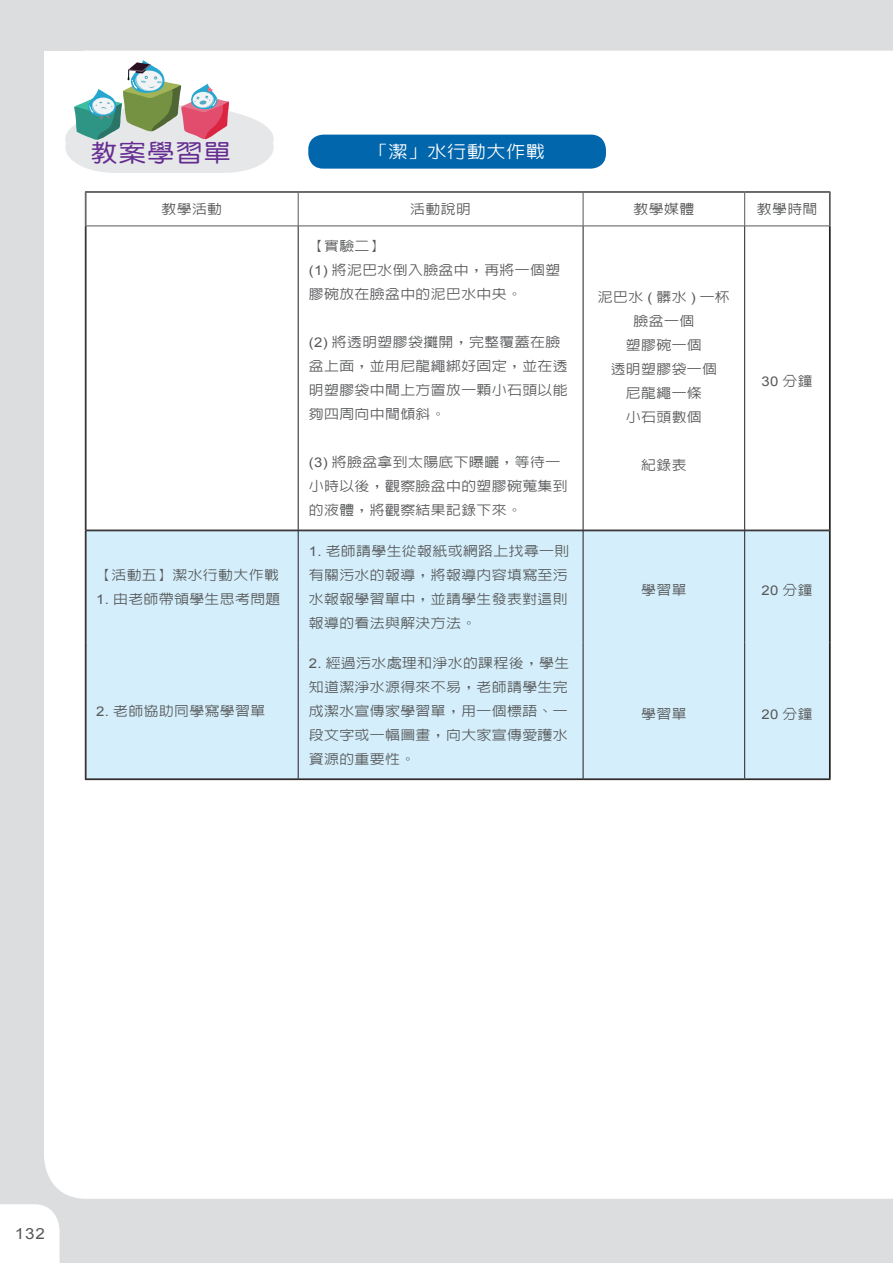
<style>
.page{position:relative;width:893px;height:1263px;background:#dcdddf}
.page>*{position:absolute;margin:0;border:0;box-sizing:border-box;transform-origin:0 0}
.t1{font:24.3px "DF Yuan Md HK BF";letter-spacing:.05em;color:#652d91;scale:1.11 1}
.大表格文w18h20_魔法小叮嚀{font:500 17.25px "Lin Gothic";letter-spacing:.025em;color:#fff;scale:1.11 1}
.t2{font:15.3px "Arial";color:#57585a;scale:1.11 1}
.表格文w14h16{font:500 13.35px/24px "Lin Gothic";letter-spacing:.025em;color:#57585a;scale:1.11 1}
.表格文w14h16-2{font:13.35px "Arial";color:#57585a;scale:1.11 1}
.s1{font-family:"Arial";font-weight:400}
.s2{font-family:"Lin Gothic";font-weight:500}
</style>
<div class="page">
<div style="left:44px;top:51px;width:849px;height:1148px;background:#fff"></div>
<div style="left:44px;top:51px;width:274px;height:186px;background:#fff"></div>
<div style="left:0;top:1204px;width:60px;height:59px;background:#fff"></div>
<svg style="left:65px;top:60px;width:209px;height:113px"></svg>
<div style="left:308px;top:135px;width:298px;height:34px;background:#0166ac;border-radius:15px"></div>
<div style="left:87px;top:531px;width:742px;height:248px;background:#d4effb"></div>
<hr style="left:298px;top:226px;width:1px;height:304px;background:#231f20">
<hr style="left:583px;top:226px;width:1px;height:304px;background:#231f20">
<hr style="left:744px;top:226px;width:1px;height:304px;background:#231f20">
<hr style="left:298px;top:531px;width:1px;height:112px;background:#231f20">
<hr style="left:583px;top:531px;width:1px;height:112px;background:#231f20">
<hr style="left:744px;top:531px;width:1px;height:112px;background:#231f20">
<hr style="left:298px;top:643px;width:1px;height:136px;background:#231f20">
<hr style="left:583px;top:643px;width:1px;height:136px;background:#231f20">
<hr style="left:744px;top:643px;width:1px;height:136px;background:#231f20">
<hr style="left:85px;top:226px;width:1px;height:304px;background:#231f20">
<hr style="left:86px;top:226px;width:1px;height:304px;background:#231f20">
<hr style="left:829px;top:226px;width:1px;height:304px;background:#231f20">
<hr style="left:830px;top:226px;width:1px;height:304px;background:#231f20">
<hr style="left:86px;top:530px;width:212px;height:1px;background:#231f20">
<hr style="left:85px;top:530px;width:1px;height:113px;background:#231f20">
<hr style="left:86px;top:531px;width:1px;height:112px;background:#231f20">
<hr style="left:298px;top:530px;width:285px;height:1px;background:#231f20">
<hr style="left:583px;top:530px;width:162px;height:1px;background:#231f20">
<hr style="left:745px;top:530px;width:85px;height:1px;background:#231f20">
<hr style="left:829px;top:531px;width:1px;height:112px;background:#231f20">
<hr style="left:830px;top:530px;width:1px;height:113px;background:#231f20">
<hr style="left:85px;top:643px;width:1px;height:136px;background:#231f20">
<hr style="left:86px;top:643px;width:1px;height:136px;background:#231f20">
<hr style="left:829px;top:643px;width:1px;height:136px;background:#231f20">
<hr style="left:830px;top:643px;width:1px;height:136px;background:#231f20">
<hr style="left:85px;top:779px;width:213px;height:1px;background:#231f20">
<hr style="left:298px;top:779px;width:285px;height:1px;background:#231f20">
<hr style="left:583px;top:779px;width:162px;height:1px;background:#231f20">
<hr style="left:745px;top:779px;width:85px;height:1px;background:#231f20">
<hr style="left:298px;top:192px;width:1px;height:34px;background:#57585a">
<hr style="left:583px;top:192px;width:1px;height:34px;background:#57585a">
<hr style="left:744px;top:192px;width:1px;height:34px;background:#57585a">
<hr style="left:85px;top:226px;width:213px;height:1px;background:#57585a">
<hr style="left:298px;top:226px;width:285px;height:1px;background:#57585a">
<hr style="left:583px;top:226px;width:162px;height:1px;background:#57585a">
<hr style="left:745px;top:226px;width:85px;height:1px;background:#57585a">
<hr style="left:85px;top:191px;width:213px;height:1px;background:#57585a">
<hr style="left:86px;top:192px;width:212px;height:1px;background:#57585a">
<hr style="left:85px;top:192px;width:1px;height:34px;background:#57585a">
<hr style="left:86px;top:192px;width:1px;height:34px;background:#57585a">
<hr style="left:298px;top:191px;width:285px;height:1px;background:#57585a">
<hr style="left:298px;top:192px;width:285px;height:1px;background:#57585a">
<hr style="left:583px;top:191px;width:162px;height:1px;background:#57585a">
<hr style="left:583px;top:192px;width:162px;height:1px;background:#57585a">
<hr style="left:745px;top:191px;width:85px;height:1px;background:#57585a">
<hr style="left:745px;top:192px;width:85px;height:1px;background:#57585a">
<hr style="left:829px;top:192px;width:1px;height:34px;background:#57585a">
<hr style="left:830px;top:192px;width:1px;height:34px;background:#57585a">
<h1 class="t1" style="left:91px;top:141px;width:128px">教案學習單</h1>
<p class="大表格文w18h20_魔法小叮嚀" style="left:369px;top:143px;width:160px">「潔」水行動大作戰</p>
<p class="表格文w14h16" style="left:162px;top:197px;width:56px">教學活動</p>
<p class="表格文w14h16" style="left:410px;top:197px;width:56px">活動說明</p>
<p class="表格文w14h16" style="left:634px;top:197px;width:56px">教學媒體</p>
<p class="表格文w14h16" style="left:757px;top:197px;width:56px">教學時間</p>
<p class="表格文w14h16" style="left:309px;top:234px;width:70px">【實驗二】</p>
<p class="表格文w14h16" style="left:309px;top:258px;width:228px"><span class="s1">(1)</span> 將泥巴水倒入臉盆中，再將一個塑膠碗放在臉盆中的泥巴水中央。</p>
<p class="表格文w14h16" style="left:309px;top:330px;width:235px"><span class="s1">(2)</span> 將透明塑膠袋攤開，完整覆蓋在臉盆上面，並用尼龍繩綁好固定，並在透明塑膠袋中間上方置放一顆小石頭以能夠四周向中間傾斜。</p>
<p class="表格文w14h16" style="left:309px;top:450px;width:235px"><span class="s1">(3)</span> 將臉盆拿到太陽底下曝曬，等待一小時以後，觀察臉盆中的塑膠碗蒐集到的液體，將觀察結果記錄下來。</p>
<p class="表格文w14h16" style="left:598px;top:285px;width:120px">泥巴水 <span class="s1">(</span> 髒水 <span class="s1">)</span> 一杯</p>
<p class="表格文w14h16" style="left:634px;top:309px;width:56px">臉盆一個</p>
<p class="表格文w14h16" style="left:626px;top:333px;width:70px">塑膠碗一個</p>
<p class="表格文w14h16" style="left:611px;top:357px;width:97px">透明塑膠袋一個</p>
<p class="表格文w14h16" style="left:626px;top:381px;width:70px">尼龍繩一條</p>
<p class="表格文w14h16" style="left:626px;top:405px;width:70px">小石頭數個</p>
<p class="表格文w14h16" style="left:641px;top:453px;width:42px">紀錄表</p>
<p class="表格文w14h16-2" style="left:762px;top:373px;width:48px">30 <span class="s2">分鐘</span></p>
<p class="表格文w14h16" style="left:96px;top:562px;width:166px">【活動五】潔水行動大作戰</p>
<p class="表格文w14h16" style="left:96px;top:586px;width:168px"><span class="s1">1.</span> 由老師帶領學生思考問題</p>
<p class="表格文w14h16" style="left:96px;top:699px;width:154px"><span class="s1">2.</span> 老師協助同學寫學習單</p>
<p class="表格文w14h16" style="left:309px;top:538px;width:236px"><span class="s1">1.</span> 老師請學生從報紙或網路上找尋一則有關污水的報導，將報導內容填寫至污水報報學習單中，並請學生發表對這則報導的看法與解決方法。</p>
<p class="表格文w14h16" style="left:309px;top:651px;width:236px"><span class="s1">2.</span> 經過污水處理和淨水的課程後，學生知道潔淨水源得來不易，老師請學生完成潔水宣傳家學習單，用一個標語、一段文字或一幅圖畫，向大家宣傳愛護水資源的重要性。</p>
<p class="表格文w14h16" style="left:641px;top:578px;width:42px">學習單</p>
<p class="表格文w14h16-2" style="left:762px;top:581px;width:48px">20 <span class="s2">分鐘</span></p>
<p class="表格文w14h16" style="left:641px;top:702px;width:42px">學習單</p>
<p class="表格文w14h16-2" style="left:762px;top:706px;width:48px">20 <span class="s2">分鐘</span></p>
<p class="t2" style="left:15px;top:1223px;width:29px">132</p>
</div>
